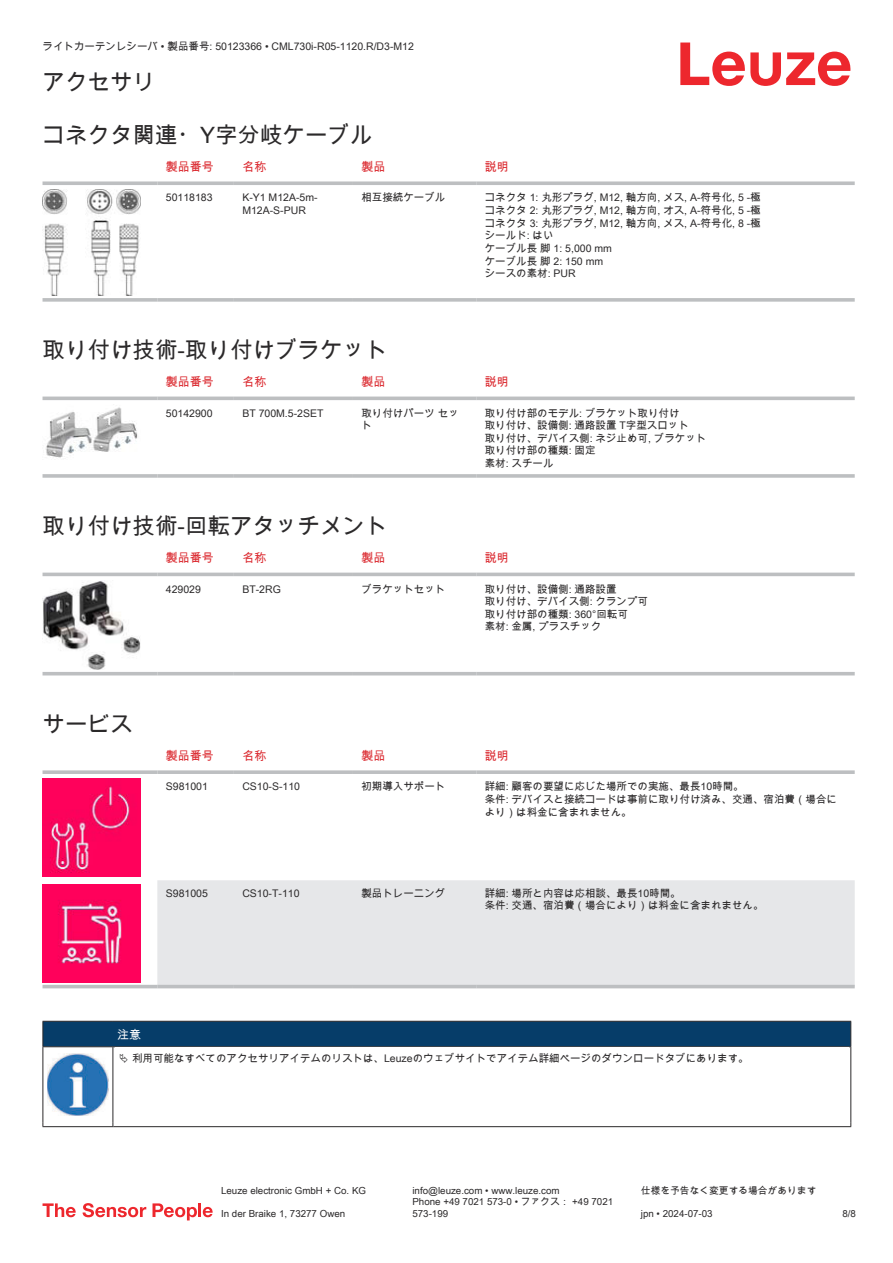
<style>
.page{position:relative;width:893px;height:1263px;background:#fff}
.page>*{position:absolute;margin:0;border:0;box-sizing:border-box;transform-origin:0 0}
.t1{font:22.5px "Arial Unicode MS";color:#2b292a}
.t2{font:12px "Arial Unicode MS";color:#db2a30}
.t3{font:12px "Arial Unicode MS";color:#fff}
.t4{font:10.5px/12.6px "Arial Unicode MS";color:#2b292a}
.t5{font:9.75px/11.7px "Arial Unicode MS";color:#2b292a}
</style>
<div class="page">
<svg style="left:680px;top:43px;width:170px;height:43px"></svg>
<svg style="left:43px;top:181px;width:114px;height:4px"></svg>
<svg style="left:157px;top:181px;width:77px;height:4px"></svg>
<svg style="left:234px;top:181px;width:119px;height:4px"></svg>
<svg style="left:353px;top:181px;width:123px;height:4px"></svg>
<svg style="left:476px;top:181px;width:379px;height:4px;background:#c4c6c8"></svg>
<svg style="left:43px;top:298px;width:114px;height:4px"></svg>
<svg style="left:157px;top:298px;width:77px;height:4px"></svg>
<svg style="left:234px;top:298px;width:119px;height:4px"></svg>
<svg style="left:353px;top:298px;width:123px;height:4px"></svg>
<svg style="left:476px;top:298px;width:379px;height:4px;background:#c3c5c7"></svg>
<img style="left:43px;top:189px;width:97px;height:107px">
<svg style="left:43px;top:396px;width:812px;height:1px"></svg>
<hr style="left:43px;top:397px;width:114px;height:3px;background:#bdbfc1">
<hr style="left:157px;top:397px;width:77px;height:3px;background:#bdbfc1">
<hr style="left:234px;top:397px;width:119px;height:3px;background:#bdbfc1">
<hr style="left:353px;top:397px;width:123px;height:3px;background:#bdbfc1">
<hr style="left:476px;top:397px;width:379px;height:3px;background:#bdbfc1">
<svg style="left:43px;top:474px;width:114px;height:4px"></svg>
<hr style="left:157px;top:474px;width:77px;height:4px;background:#c6c8c9">
<svg style="left:234px;top:474px;width:119px;height:4px"></svg>
<svg style="left:353px;top:474px;width:123px;height:4px"></svg>
<hr style="left:476px;top:474px;width:379px;height:4px;background:#c6c8c9">
<img style="left:46px;top:407px;width:92px;height:51px">
<svg style="left:43px;top:572px;width:812px;height:104px"></svg>
<hr style="left:43px;top:573px;width:114px;height:3px;background:#bdbfc1">
<hr style="left:157px;top:573px;width:77px;height:3px;background:#bdbfc1">
<hr style="left:234px;top:573px;width:119px;height:3px;background:#bdbfc1">
<hr style="left:353px;top:573px;width:123px;height:3px;background:#bdbfc1">
<hr style="left:476px;top:573px;width:379px;height:3px;background:#bdbfc1">
<hr style="left:43px;top:672px;width:114px;height:3px;background:#bdbfc1">
<hr style="left:157px;top:672px;width:77px;height:3px;background:#bdbfc1">
<hr style="left:234px;top:672px;width:119px;height:3px;background:#bdbfc1">
<hr style="left:353px;top:672px;width:123px;height:3px;background:#bdbfc1">
<hr style="left:476px;top:672px;width:379px;height:3px;background:#bdbfc1">
<img style="left:43px;top:580px;width:97px;height:89px">
<svg style="left:43px;top:778px;width:812px;height:211px"></svg>
<div style="left:157px;top:880px;width:698px;height:105px;background:#e6e7e9"></div>
<svg style="left:43px;top:770px;width:114px;height:4px"></svg>
<svg style="left:157px;top:770px;width:77px;height:4px"></svg>
<svg style="left:234px;top:770px;width:119px;height:4px"></svg>
<svg style="left:353px;top:770px;width:123px;height:4px"></svg>
<svg style="left:476px;top:770px;width:379px;height:4px;background:#c3c5c7"></svg>
<hr style="left:43px;top:985px;width:114px;height:3px;background:#bdbfc1">
<hr style="left:157px;top:985px;width:77px;height:3px;background:#bdbfc1">
<hr style="left:234px;top:985px;width:119px;height:3px;background:#bdbfc1">
<hr style="left:353px;top:985px;width:123px;height:3px;background:#bdbfc1">
<hr style="left:476px;top:985px;width:379px;height:3px;background:#bdbfc1">
<img style="left:43px;top:778px;width:97px;height:98px">
<img style="left:43px;top:884px;width:97px;height:98px">
<div style="left:43px;top:1021px;width:808px;height:26px;background:#063d69"></div>
<hr style="left:113px;top:1046px;width:738px;height:1px;background:#2b292a">
<hr style="left:43px;top:1047px;width:1px;height:75px;background:#2b292a">
<hr style="left:113px;top:1047px;width:1px;height:75px;background:#2b292a">
<hr style="left:850px;top:1047px;width:1px;height:75px;background:#2b292a">
<hr style="left:43px;top:1126px;width:70px;height:1px;background:#2b292a">
<hr style="left:113px;top:1126px;width:738px;height:1px;background:#2b292a">
<img style="left:47px;top:1053px;width:61px;height:63px">
<svg style="left:43px;top:1203px;width:33px;height:14px"></svg>
<svg style="left:83px;top:1203px;width:63px;height:14px"></svg>
<svg style="left:153px;top:1203px;width:44px;height:17px"></svg>
<hr style="left:198px;top:1203px;width:3px;height:14px;background:#ed272d">
<svg style="left:203px;top:1207px;width:10px;height:10px"></svg>
<p class="t4" style="left:43px;top:40px;width:373px">ライトカーテンレシーバ • 製品番号: 50123366 • CML730i-R05-1120.R/D3-M12</p>
<h1 class="t1" style="left:43px;top:66px;width:114px">アクセサリ</h1>
<h1 class="t1" style="left:43px;top:119px;width:332px">コネクタ関連・Y字分岐ケーブル</h1>
<p class="t2" style="left:166px;top:158px;width:49px">製品番号</p>
<p class="t2" style="left:242px;top:158px;width:25px">名称</p>
<p class="t2" style="left:361px;top:158px;width:25px">製品</p>
<p class="t2" style="left:485px;top:158px;width:25px">説明</p>
<p class="t4" style="left:166px;top:191px;width:48px">50118183</p>
<p class="t4" style="left:242px;top:191px;width:77px">K-Y1 M12A-5m-<br>M12A-S-PUR</p>
<p class="t4" style="left:361px;top:191px;width:85px">相互接続ケーブル</p>
<p class="t4" style="left:485px;top:191px;width:277px">コネクタ 1: 丸形プラグ, M12, 軸方向, メス, A-符号化, 5 -極コネクタ 2: 丸形プラグ, M12, 軸方向, オス, A-符号化, 5 -極コネクタ 3: 丸形プラグ, M12, 軸方向, メス, A-符号化, 8 -極シールド: はい<br>ケーブル長 脚 1: 5,000 mm<br>ケーブル長 脚 2: 150 mm<br>シースの素材: PUR</p>
<h1 class="t1" style="left:43px;top:334px;width:346px">取り付け技術-取り付けブラケット</h1>
<p class="t2" style="left:166px;top:373px;width:49px">製品番号</p>
<p class="t2" style="left:242px;top:373px;width:25px">名称</p>
<p class="t2" style="left:361px;top:373px;width:25px">製品</p>
<p class="t2" style="left:485px;top:373px;width:25px">説明</p>
<p class="t4" style="left:166px;top:406px;width:48px">50142900</p>
<p class="t4" style="left:242px;top:406px;width:83px">BT 700M.5-2SET</p>
<p class="t4" style="left:361px;top:406px;width:99px">取り付けパーツ セット</p>
<p class="t4" style="left:485px;top:406px;width:223px">取り付け部のモデル: ブラケット取り付け<br>取り付け、設備側: 通路設置 T字型スロット<br>取り付け、デバイス側: ネジ止め可, ブラケット取り付け部の種類: 固定<br>素材: スチール</p>
<h1 class="t1" style="left:43px;top:510px;width:346px">取り付け技術-回転アタッチメント</h1>
<p class="t2" style="left:166px;top:549px;width:49px">製品番号</p>
<p class="t2" style="left:242px;top:549px;width:25px">名称</p>
<p class="t2" style="left:361px;top:549px;width:25px">製品</p>
<p class="t2" style="left:485px;top:549px;width:25px">説明</p>
<p class="t4" style="left:166px;top:582px;width:37px">429029</p>
<p class="t4" style="left:242px;top:582px;width:40px">BT-2RG</p>
<p class="t4" style="left:361px;top:582px;width:85px">ブラケットセット</p>
<p class="t4" style="left:485px;top:582px;width:165px">取り付け、設備側: 通路設置<br>取り付け、デバイス側: クランプ可取り付け部の種類: 360°回転可<br>素材: 金属, プラスチック</p>
<h1 class="t1" style="left:43px;top:708px;width:91px">サービス</h1>
<p class="t2" style="left:166px;top:747px;width:49px">製品番号</p>
<p class="t2" style="left:242px;top:747px;width:25px">名称</p>
<p class="t2" style="left:361px;top:747px;width:25px">製品</p>
<p class="t2" style="left:485px;top:747px;width:25px">説明</p>
<p class="t4" style="left:166px;top:780px;width:44px">S981001</p>
<p class="t4" style="left:242px;top:780px;width:59px">CS10-S-110</p>
<p class="t4" style="left:361px;top:780px;width:85px">初期導入サポート</p>
<p class="t4" style="left:485px;top:780px;width:354px">詳細: 顧客の要望に応じた場所での実施、最長10時間。<br>条件: デバイスと接続コードは事前に取り付け済み、交通、宿泊費（場合により） は料金に含まれません。</p>
<p class="t4" style="left:166px;top:886px;width:44px">S981005</p>
<p class="t4" style="left:242px;top:886px;width:59px">CS10-T-110</p>
<p class="t4" style="left:361px;top:886px;width:85px">製品トレーニング</p>
<p class="t4" style="left:485px;top:886px;width:280px">詳細: 場所と内容は応相談、最長10時間。<br>条件: 交通、宿泊費（場合により）は料金に含まれません。</p>
<p class="t3" style="left:117px;top:1026px;width:25px">注意</p>
<p class="t4" style="left:132px;top:1051px;width:618px">利用可能なすべてのアクセサリアイテムのリストは、Leuzeのウェブサイトでアイテム詳細ページのダウンロードタブにあります。</p>
<p class="t5" style="left:221px;top:1184px;width:146px">Leuze electronic GmbH + Co. KG</p>
<p class="t5" style="left:412px;top:1184px;width:149px">info@leuze.com • www.leuze.com</p>
<p class="t5" style="left:641px;top:1184px;width:177px">仕様を予告なく変更する場合があります</p>
<p class="t5" style="left:221px;top:1207px;width:126px">In der Braike 1, 73277 Owen</p>
<p class="t5" style="left:412px;top:1196px;width:202px">Phone +49 7021 573-0 • ファクス： +49 7021<br>573-199</p>
<p class="t5" style="left:641px;top:1207px;width:73px">jpn • 2024-07-03</p>
<p class="t5" style="left:842px;top:1207px;width:15px">8/8</p>
</div>
